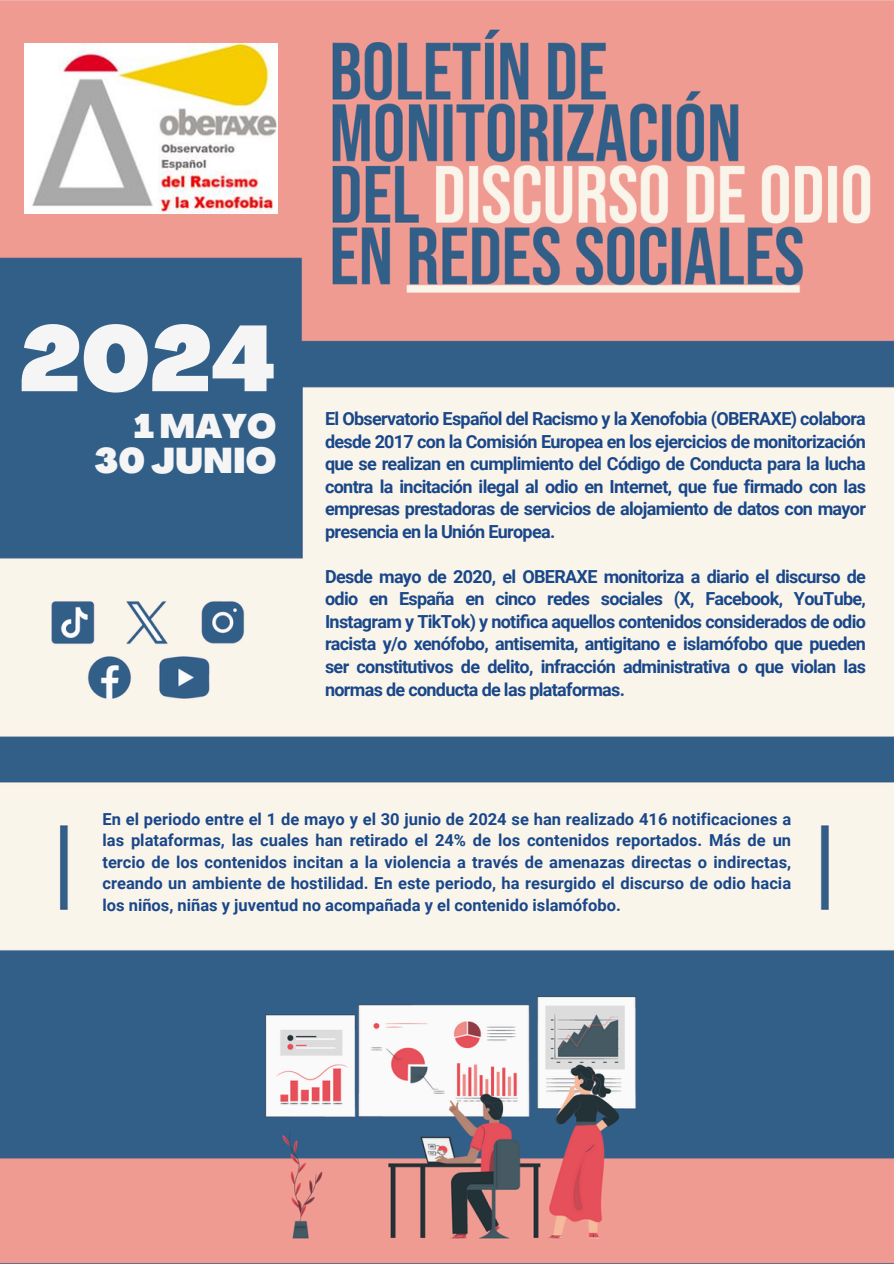
<style>
.page{position:relative;width:894px;height:1264px;background:#fff}
.page>*{position:absolute;margin:0;border:0;box-sizing:border-box;transform-origin:0 0}
.t1{font:900 91.35px "Agrandir";color:#f5f5f5}
.t2{font:900 35.1px "Agrandir";color:#f5f5f5}
.t3{font:900 33.45px "Agrandir";color:#f5f5f5}
.t4{font:700 18px/22.5px "Roboto";letter-spacing:-.04em;color:#1a4789;text-align:justify}
.t5{font:700 16.5px/21.3px "Roboto";color:#1a4789;text-align:justify}
</style>
<div class="page">
<img style="left:0;top:0;width:893px;height:1263px">
<img style="left:24px;top:43px;width:253px;height:170px">
<h1 class="t1" style="left:20px;top:323px;width:258px">2024</h1>
<h1 class="t3" style="left:134px;top:413px;width:144px">1 MAYO</h1>
<h1 class="t2" style="left:95px;top:447px;width:183px">30 JUNIO</h1>
<p class="t4" style="left:325px;top:408px;width:542px">El Observatorio Español del Racismo y la Xenofobia (OBERAXE) colabora desde 2017 con la Comisión Europea en los ejercicios de monitorización que se realizan en cumplimiento del Código de Conducta para la lucha contra la incitación ilegal al odio en Internet, que fue firmado con las empresas prestadoras de servicios de alojamiento de datos con mayor presencia en la Unión Europea.</p>
<p class="t4" style="left:325px;top:565px;width:542px">Desde mayo de 2020, el OBERAXE monitoriza a diario el discurso de odio en España en cinco redes sociales (X, Facebook, YouTube, Instagram y TikTok) y notifica aquellos contenidos considerados de odio racista y/o xenófobo, antisemita, antigitano e islamófobo que pueden ser constitutivos de delito, infracción administrativa o que violan las normas de conducta de las plataformas.</p>
<p class="t5" style="left:102px;top:808px;width:690px">En el periodo entre el 1 de mayo y el 30 junio de 2024 se han realizado 416 notificaciones a las plataformas, las cuales han retirado el 24% de los contenidos reportados. Más de un tercio de los contenidos incitan a la violencia a través de amenazas directas o indirectas, creando un ambiente de hostilidad. En este periodo, ha resurgido el discurso de odio hacia los niños, niñas y juventud no acompañada y el contenido islamófobo.</p>
</div>
